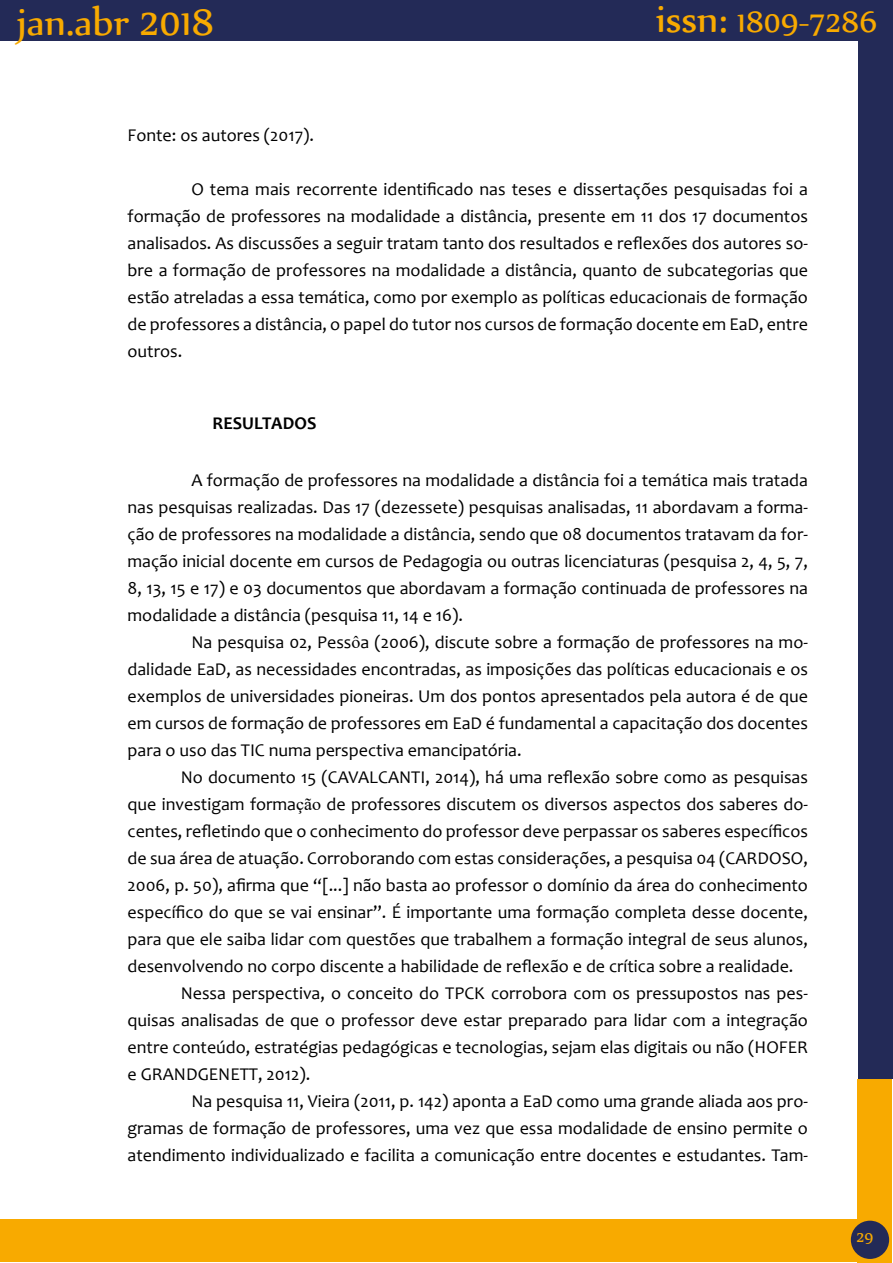
<style>
.page{position:relative;width:893px;height:1263px;background:#fff}
.page>*{position:absolute;margin:0;border:0;box-sizing:border-box;transform-origin:0 0}
.t1{font:45px "Nyala";color:#f8aa00}
.t2{font:36px "Nyala";color:#f8aa00}
.t3{font:18px/27px "Candara";color:#000;text-align:justify}
.t4{font:700 18px "Candara";color:#000}
.t5{font:18px "Nyala";color:#f8aa00}
.s1{font-size:45px}
.s2{font-family:"Times New Roman"}
</style>
<div class="page">
<div style="left:858px;top:0;width:34px;height:1079px;background:#232a57"></div>
<div style="left:0;top:0;width:890px;height:41px;background:#232a57"></div>
<div style="left:857px;top:1079px;width:34px;height:184px;background:#f8aa00"></div>
<div style="left:0;top:1219px;width:860px;height:43px;background:#f8aa00"></div>
<div style="left:851px;top:1221px;width:38px;height:38px;background:#232a57;border-radius:50%"></div>
<h1 class="t1" style="left:17px;top:-6px;width:199px">jan.abr 2018</h1>
<h2 class="t2" style="left:656px;top:0;width:223px"><span class="s1">issn:</span> 1809-7286</h2>
<p class="t3" style="left:128px;top:121px;width:188px">Fonte: os autores (2017).</p>
<p class="t3" style="left:128px;top:175px;width:682px;text-indent:64px">O tema mais recorrente identificado nas teses e dissertações pesquisadas foi a formação de professores na modalidade a distância, presente em 11 dos 17 documentos analisados. As discussões a seguir tratam tanto dos resultados e reflexões dos autores so&shy;bre a formação de professores na modalidade a distância, quanto de subcategorias que estão atreladas a essa temática, como por exemplo as políticas educacionais de formação de professores a distância, o papel do tutor nos cursos de formação docente em EaD, entre outros.</p>
<p class="t4" style="left:213px;top:411px;width:105px">RESULTADOS</p>
<p class="t3" style="left:128px;top:466px;width:682px;text-indent:64px">A formação de professores na modalidade a distância foi a temática mais tratada nas pesquisas realizadas. Das 17 (dezessete) pesquisas analisadas, 11 abordavam a forma&shy;ção de professores na modalidade a distância, sendo que 08 documentos tratavam da for&shy;mação inicial docente em cursos de Pedagogia ou outras licenciaturas (pesquisa 2, 4, 5, 7, 8, 13, 15 e 17) e 03 documentos que abordavam a formação continuada de professores na modalidade a distância (pesquisa 11, 14 e 16).</p>
<p class="t3" style="left:128px;top:628px;width:682px;text-indent:64px">Na pesquisa 02, Pess<span class="s2">ô</span>a (2006), discute sobre a formação de professores na mo&shy;dalidade EaD, as necessidades encontradas, as imposições das políticas educacionais e os exemplos de universidades pioneiras. Um dos pontos apresentados pela autora é de que em cursos de formação de professores em EaD é fundamental a capacitação dos docentes para o uso das TIC numa perspectiva emancipatória.</p>
<p class="t3" style="left:181px;top:763px;width:629px">No documento 15 (CAVALCANTI, 2014), há uma reflexão sobre como as pesquisas</p>
<p class="t3" style="left:128px;top:790px;width:682px">que investigam forma<span class="s2">ção</span> de professores discutem os diversos aspectos dos saberes do-</p>
<p class="t3" style="left:128px;top:817px;width:682px">centes, refletindo que o conhecimento do professor deve perpassar os saberes específicos</p>
<p class="t3" style="left:128px;top:844px;width:682px">de sua área de atuação. Corroborando com estas considerações, a pesquisa 04 (CARDOSO,</p>
<p class="t3" style="left:128px;top:871px;width:682px">2006, p. 50), afirma que “[...] não basta ao professor o domínio da área do conhecimento</p>
<p class="t3" style="left:128px;top:898px;width:682px">específico do que se vai ensinar”. É importante uma formação completa desse docente,</p>
<p class="t3" style="left:128px;top:925px;width:682px">para que ele saiba lidar com questões que trabalhem a formação integral de seus alunos,</p>
<p class="t3" style="left:128px;top:952px;width:667px">desenvolvendo no corpo discente a habilidade de reflexão e de crítica sobre a realidade.</p>
<p class="t3" style="left:181px;top:979px;width:629px">Nessa perspectiva, o conceito do TPCK corrobora com os pressupostos nas pes-</p>
<p class="t3" style="left:128px;top:1006px;width:682px">quisas analisadas de que o professor deve estar preparado para lidar com a integração</p>
<p class="t3" style="left:128px;top:1033px;width:682px">entre conteúdo, estratégias pedagógicas e tecnologias, sejam elas digitais ou não (HOFER</p>
<p class="t3" style="left:128px;top:1060px;width:184px">e GRANDGENETT, 2012).</p>
<p class="t3" style="left:191px;top:1087px;width:618px">Na pesquisa 11, Vieira (2011, p. 142) aponta a EaD como uma grande aliada aos pro-</p>
<p class="t3" style="left:128px;top:1114px;width:682px">gramas de formação de professores, uma vez que essa modalidade de ensino permite o</p>
<p class="t3" style="left:128px;top:1141px;width:682px">atendimento individualizado e facilita a comunicação entre docentes e estudantes. Tam-</p>
<p class="t5" style="left:856px;top:1226px;width:18px">29</p>
</div>
